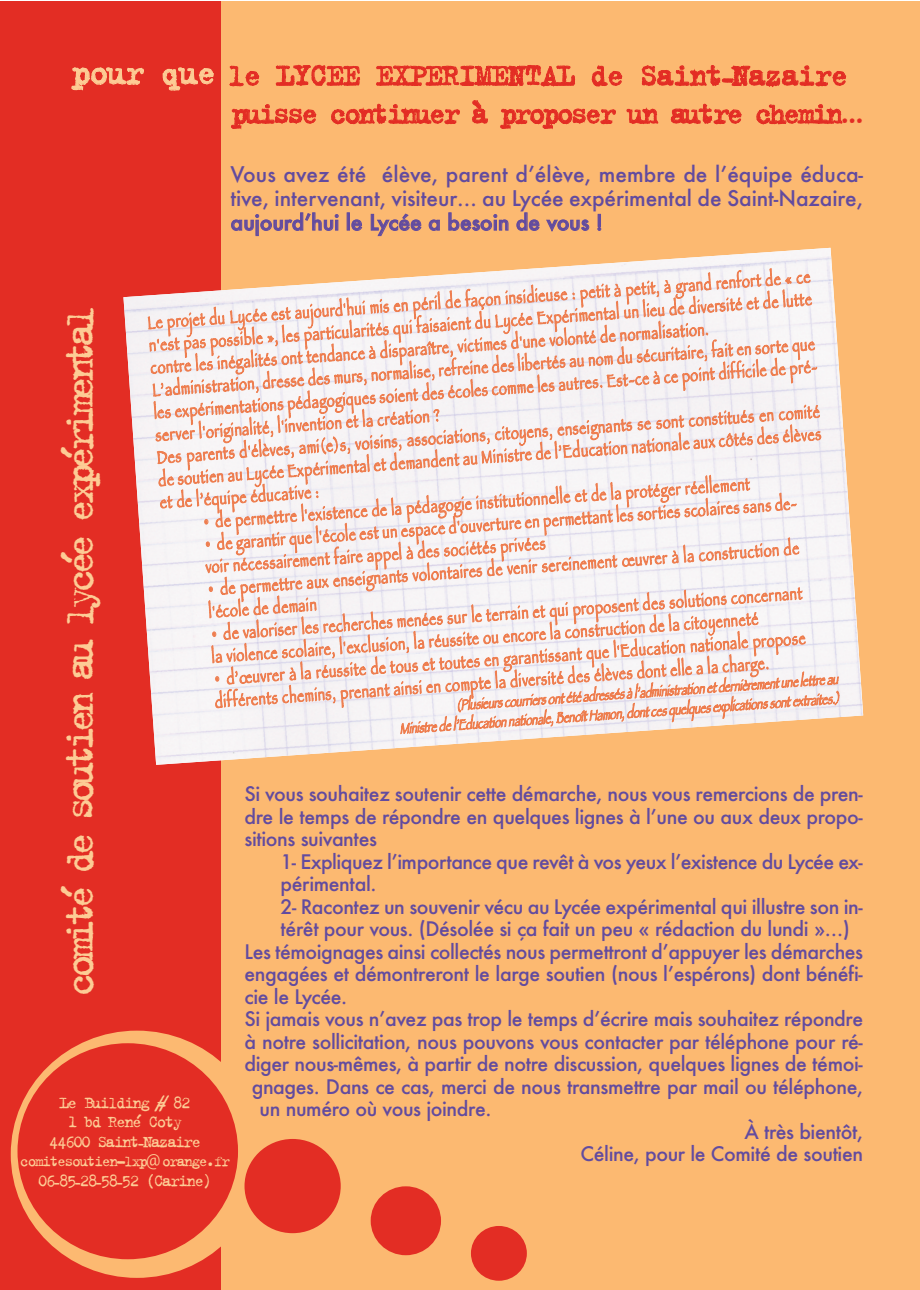
<style>
.page{position:relative;width:920px;height:1290px;background:#fff}
.page>*{position:absolute;margin:0;border:0;box-sizing:border-box;transform-origin:0 0}
.t1{font:45px "Trixie";letter-spacing:-.16em;color:#fdcc95}
.t2{font:33px "Trixie";letter-spacing:-.05em;color:#e32d24}
.t3{font:31.5px "Trixie";letter-spacing:-.1em;color:#e32d24}
.t4{font:500 21px/23.9px "Futura";letter-spacing:-.005em;color:#624b9f;text-align:justify}
.t5{font:500 19.5px/22.5px "Futura";letter-spacing:-.02em;color:#624b9f;text-align:justify}
.t6{font:condensed 18px/22.5px "Papyrus";color:#ee7e50}
.t7{font:18px/19.5px "Trixie";letter-spacing:-.1em;color:#fdcc95;text-align:center}
.t8{font:16.5px "Trixie";letter-spacing:-.1em;color:#fdcc95}
.t9{font:italic condensed 15px/19.5px "Papyrus";color:#ee7d4e;text-align:right}
.s1{font-size:36px;color:#fdcc95}
.s2{font-size:21px}
.s3{font-size:10.5px}
.s4{font-family:"Lucida Grande"}
</style>
<div class="page">
<div style="left:0;top:1px;width:920px;height:1289px;background:#fcb971"></div>
<div style="left:0;top:1px;width:220px;height:1289px;background:#e32d24"></div>
<img style="left:123px;top:248px;width:740px;height:517px">
<div style="left:11px;top:1031px;width:252px;height:247px;background:#fcb971;border-radius:50%"></div>
<div style="left:245px;top:1139px;width:96px;height:94px;background:#e32d24;border-radius:50%"></div>
<div style="left:18px;top:1043px;width:220px;height:216px;background:#e32d24;border-radius:50%"></div>
<div style="left:371px;top:1186px;width:70px;height:69px;background:#e32d24;border-radius:50%"></div>
<div style="left:471px;top:1226px;width:56px;height:55px;background:#e32d24;border-radius:50%"></div>
<h2 class="t2" style="left:71px;top:54px;width:779px"><span class="s1">pour que</span> le LYCÉE EXPÉRIMENTAL de Saint<span class="s2">-</span>Nazaire</h2>
<h3 class="t3" style="left:230px;top:93px;width:637px">puisse continuer à proposer un autre chemin<span class="s2">...</span></h3>
<p class="t4" style="left:230px;top:162px;width:634px">Vous avez été élève, parent d’élève, membre de l’équipe éduca&shy;tive, intervenant, visiteur… au Lycée expérimental de Saint-Nazaire, aujourd’hui le Lycée a besoin de vous !</p>
<p class="t6" style="left:147px;top:311px;width:670px;rotate:-4deg">Le projet du Lycée est aujourd'hui mis en péril de façon insidieuse : petit à petit, à grand renfort de « ce n'est pas possible », les particularités qui faisaient du Lycée Expérimental un lieu de diversité et de lutte contre les inégalités ont tendance à disparaître, victimes d'une volonté de normalisation.<br>L’administration, dresse des murs, normalise, refreine des libertés au nom du sécuritaire, fait en sorte que les expérimentations pédagogiques soient des écoles comme les autres. Est-ce à ce point difficile de pré&shy;server l'originalité, l'invention et la création ?<br>Des parents d'élèves, ami(e)s, voisins, associations, citoyens, enseignants se sont constitués en comité de soutien au Lycée Expérimental et demandent au Ministre de l’Education nationale aux côtés des élèves et de l’équipe éducative :</p>
<h1 class="t1" style="left:50px;top:996px;width:693px;rotate:-90deg">comité de soutien au lycée expérimental</h1>
<p class="t6" style="left:203px;top:510px;width:548px;rotate:-4deg">• de permettre l'existence de la pédagogie institutionnelle et de la protéger réellement</p>
<p class="t6" style="left:203px;top:533px;width:598px;rotate:-4deg">• de garantir que l'école est un espace d'ouverture en permettant les sorties scolaires sans de&shy;voir nécessairement faire appel à des sociétés privées</p>
<p class="t6" style="left:206px;top:578px;width:595px;rotate:-4deg">• de permettre aux enseignants volontaires de venir sereinement œuvrer à la construction de l'école de demain</p>
<p class="t6" style="left:209px;top:623px;width:595px;rotate:-4deg">• de valoriser les recherches menées sur le terrain et qui proposent des solutions concernant la violence scolaire, l'exclusion, la réussite ou encore la construction de la citoyenneté</p>
<p class="t6" style="left:213px;top:668px;width:595px;rotate:-4deg">• d’œuvrer à la réussite de tous et toutes en garantissant que l'Education nationale propose différents chemins, prenant ainsi en compte la diversité des élèves dont elle a la charge.</p>
<p class="t9" style="left:398px;top:699px;width:442px;rotate:-4deg">(Plusieurs courriers ont été adressés à l’administration et dernièrement une lettre au<br>Ministre de l’Education nationale, Benoît Hamon, dont ces quelques explications sont extraites.)</p>
<p class="t5" style="left:244px;top:782px;width:620px">Si vous souhaitez soutenir cette démarche, nous vous remercions de pren&shy;dre le temps de répondre en quelques lignes à l’une ou aux deux propo&shy;sitions suivantes</p>
<p class="t5" style="left:281px;top:850px;width:584px">1- Expliquez l’importance que revêt à vos yeux l’existence du Lycée ex-</p>
<p class="t5" style="left:281px;top:872px;width:98px">périmental.</p>
<p class="t5" style="left:281px;top:895px;width:584px">2- Racontez un souvenir vécu au Lycée expérimental qui illustre son in-</p>
<p class="t5" style="left:281px;top:917px;width:571px">térêt pour vous. (Désolée si ça fait un peu « rédaction du lundi »…)</p>
<p class="t5" style="left:244px;top:940px;width:620px">Les témoignages ainsi collectés nous permettront d’appuyer les démarches</p>
<p class="t5" style="left:244px;top:962px;width:620px">engagées et démontreront le large soutien (nous l’espérons) dont bénéfi-</p>
<p class="t5" style="left:244px;top:985px;width:104px">cie le Lycée.</p>
<p class="t5" style="left:244px;top:1007px;width:620px">Si jamais vous n’avez pas trop le temps d’écrire mais souhaitez répondre</p>
<p class="t5" style="left:244px;top:1030px;width:620px">à notre sollicitation, nous pouvons vous contacter par téléphone pour ré-</p>
<p class="t5" style="left:244px;top:1052px;width:620px">diger nous-mêmes, à partir de notre discussion, quelques lignes de témoi-</p>
<p class="t5" style="left:252px;top:1075px;width:613px">gnages. Dans ce cas, merci de nous transmettre par mail ou téléphone,</p>
<p class="t5" style="left:260px;top:1097px;width:233px">un numéro où vous joindre.</p>
<p class="t5" style="left:744px;top:1120px;width:120px">À très bientôt,</p>
<p class="t5" style="left:580px;top:1142px;width:284px">Céline, pour le Comité de soutien</p>
<p class="t7" style="left:49px;top:1092px;width:154px">Le Building # 82<br>1 bd René Coty<br>44600 Saint<span class="s3">-</span>Nazaire</p>
<p class="t8" style="left:20px;top:1150px;width:212px">comitesoutien-lxp<span class="s4">@</span> orange.fr</p>
<p class="t7" style="left:38px;top:1170px;width:176px">06<span class="s3">-</span>85<span class="s3">-</span>28<span class="s3">-</span>58<span class="s3">-</span>52 (Carine)</p>
</div>
